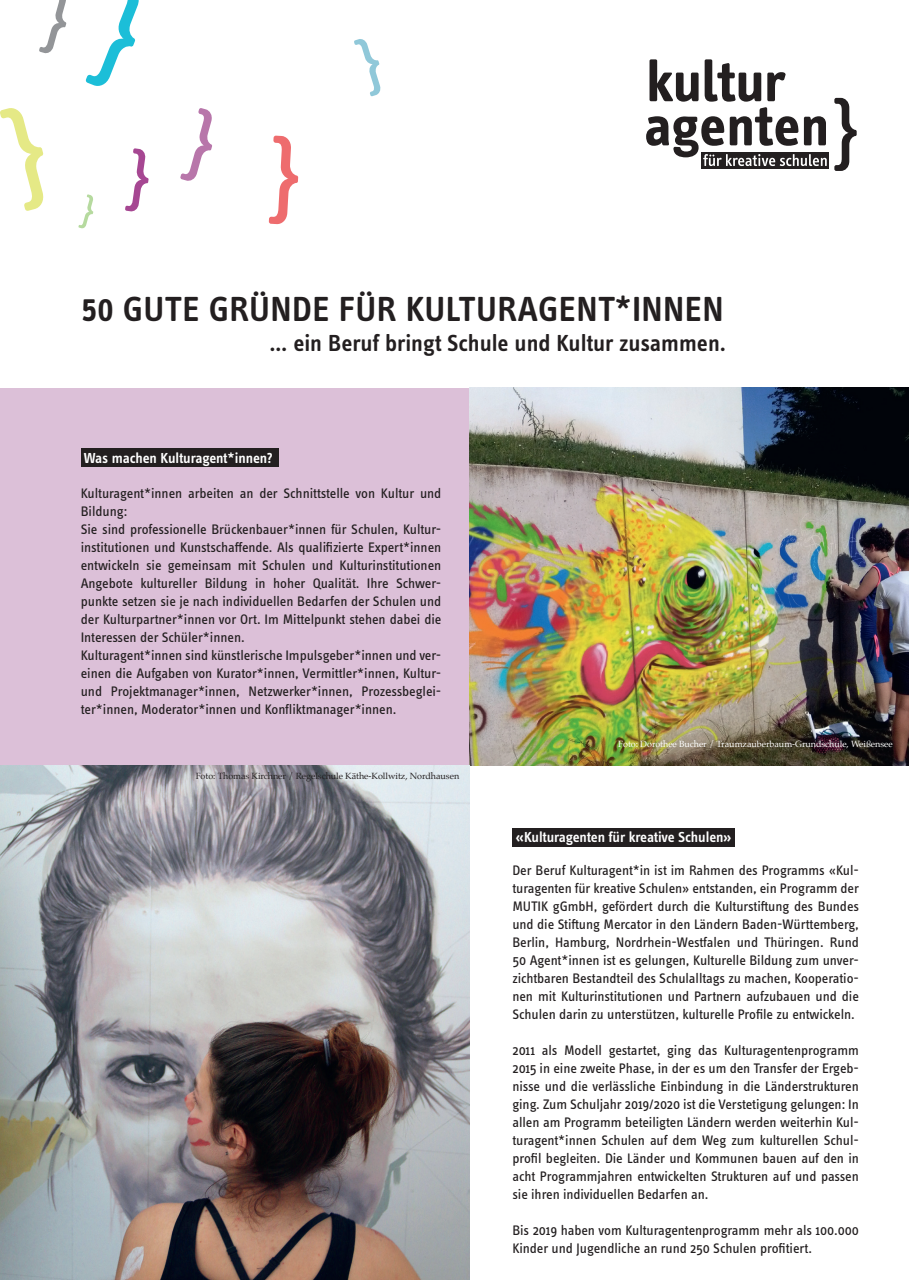
<style>
.page{position:relative;width:910px;height:1280px;background:#fff}
.page>*{position:absolute;margin:0;border:0;box-sizing:border-box;transform-origin:0 0}
.t1{font:600 36px "Info Text OT";letter-spacing:.01em;color:#231f20}
.t2{font:600 24px "Info Text OT";color:#231f20}
.t3{font:600 15px "Info Text OT";letter-spacing:-.01em;color:#fff}
.t4{font:14.25px/18px "Info Text OT";letter-spacing:-.005em;color:#231f20}
.t5{font:9px "Palatino";letter-spacing:-.005em;color:#fff}
.t6{font:9px "Palatino";letter-spacing:-.005em;color:#231f20}
</style>
<div class="page">
<div style="left:0;top:388px;width:470px;height:377px;background:#dcc0d8"></div>
<img style="left:470px;top:388px;width:439px;height:377px">
<div style="left:81px;top:449px;width:198px;height:18px;background:#231f20"></div>
<div style="left:512px;top:828px;width:223px;height:18px;background:#231f20"></div>
<svg style="left:78px;top:194px;width:16px;height:35px"></svg>
<svg style="left:0;top:108px;width:44px;height:103px"></svg>
<svg style="left:85px;top:0;width:54px;height:86px"></svg>
<svg style="left:180px;top:108px;width:32px;height:73px"></svg>
<svg style="left:39px;top:0;width:28px;height:54px"></svg>
<svg style="left:354px;top:39px;width:27px;height:57px"></svg>
<svg style="left:269px;top:136px;width:29px;height:88px"></svg>
<svg style="left:125px;top:148px;width:24px;height:64px"></svg>
<svg style="left:834px;top:98px;width:23px;height:73px"></svg>
<div style="left:701px;top:152px;width:128px;height:16px;background:#231f20"></div>
<svg style="left:646px;top:59px;width:181px;height:107px"></svg>
<img style="left:0;top:765px;width:470px;height:515px">
<h1 class="t1" style="left:81px;top:287px;width:644px">50 GUTE GRÜNDE FÜR KULTURAGENT*INNEN</h1>
<h2 class="t2" style="left:270px;top:328px;width:458px">… ein Beruf bringt Schule und Kultur zusammen.</h2>
<p class="t3" style="left:84px;top:449px;width:190px">Was machen Kulturagent*innen?</p>
<p class="t4" style="left:81px;top:484px;width:362px">Kulturagent*innen arbeiten an der Schnittstelle von Kultur und Bildung:<br>Sie sind professionelle Brückenbauer*innen für Schulen, Kultur&shy;institutionen und Kunstschaffende. Als qualifizierte Expert*innen entwickeln sie gemeinsam mit Schulen und Kulturinstitutionen Angebote kultureller Bildung in hoher Qualität. Ihre Schwer&shy;punkte setzen sie je nach individuellen Bedarfen der Schulen und der Kulturpartner*innen vor Ort. Im Mittelpunkt stehen dabei die Interessen der Schüler*innen.<br>Kulturagent*innen sind künstlerische Impulsgeber*innen und ver&shy;einen die Aufgaben von Kurator*innen, Vermittler*innen, Kultur&shy;und Projektmanager*innen, Netzwerker*innen, Prozessbeglei&shy;ter*innen, Moderator*innen und Konfliktmanager*innen.</p>
<p class="t6" style="left:196px;top:769px;width:265px">Foto: Thomas Kirchner / Regelschule Käthe-Kollwitz, Nordhausen</p>
<p class="t5" style="left:618px;top:736px;width:276px">Foto: Dorothee Bucher / Traumzauberbaum-Grundschule, Weißensee</p>
<p class="t3" style="left:516px;top:828px;width:218px">«Kulturagenten für kreative Schulen»</p>
<p class="t4" style="left:512px;top:861px;width:348px;text-align:justify">Der Beruf Kulturagent*in ist im Rahmen des Programms «Kul&shy;turagenten für kreative Schulen» entstanden, ein Programm der MUTIK gGmbH, gefördert durch die Kulturstiftung des Bundes und die Stiftung Mercator in den Ländern Baden-Württemberg, Berlin, Hamburg, Nordrhein-Westfalen und Thüringen. Rund 50 Agent*innen ist es gelungen, Kulturelle Bildung zum unver&shy;zichtbaren Bestandteil des Schulalltags zu machen, Kooperatio&shy;nen mit Kulturinstitutionen und Partnern aufzubauen und die Schulen darin zu unterstützen, kulturelle Profile zu entwickeln.</p>
<p class="t4" style="left:512px;top:1041px;width:348px;text-align:justify">2011 als Modell gestartet, ging das Kulturagentenprogramm 2015 in eine zweite Phase, in der es um den Transfer der Ergeb&shy;nisse und die verlässliche Einbindung in die Länderstrukturen ging. Zum Schuljahr 2019/2020 ist die Verstetigung gelungen: In allen am Programm beteiligten Ländern werden weiterhin Kul&shy;turagent*innen Schulen auf dem Weg zum kulturellen Schul&shy;profil begleiten. Die Länder und Kommunen bauen auf den in acht Programmjahren entwickelten Strukturen auf und passen sie ihren individuellen Bedarfen an.</p>
<p class="t4" style="left:512px;top:1221px;width:348px">Bis 2019 haben vom Kulturagentenprogramm mehr als 100.000<br>Kinder und Jugendliche an rund 250 Schulen profitiert.</p>
</div>
